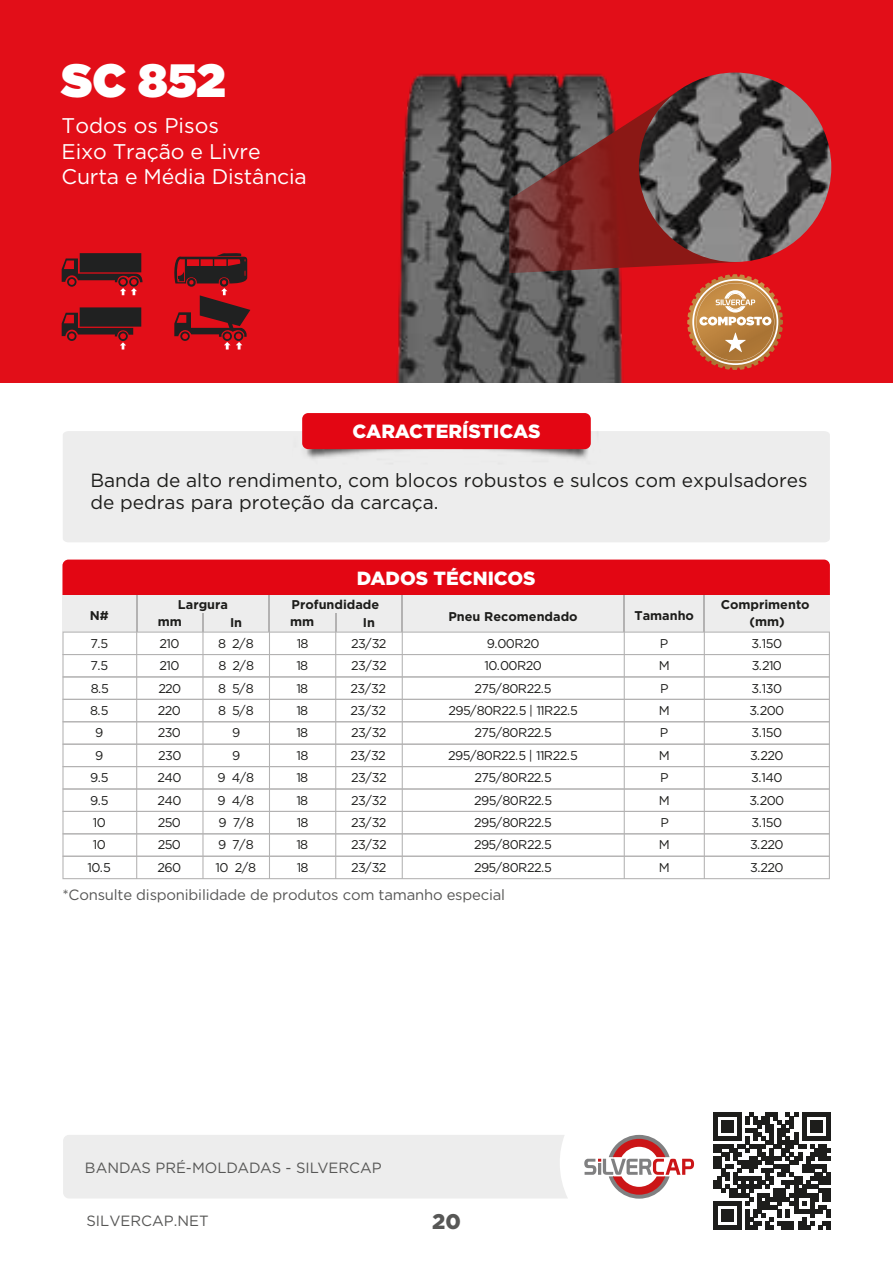
<style>
.page{position:relative;width:893px;height:1263px;background:#fff}
.page>*{position:absolute;margin:0;border:0;box-sizing:border-box;transform-origin:0 0}
.t1{font:900 46.8px "Gotham";color:#fff}
.t2{font:21.3px/25.5px "Gotham";letter-spacing:-.01em;color:#fff}
.t3{font:900 21.3px "Gotham";color:#575756}
.t4{font:19.2px/22.8px "Gotham";color:#1d1d1b}
.t5{font:900 19.2px "Gotham";color:#fff}
.t6{font:900 18.9px "Gotham";color:#fff}
.t7{font:14.7px "Gotham";letter-spacing:-.015em;color:#575756}
.t8{font:12.6px "Gotham";letter-spacing:-.05em;color:#1d1d1b}
.t9{font:700 12.6px "Gotham";color:#1d1d1b}
</style>
<div class="page">
<div style="left:0;top:0;width:893px;height:383px;background:#e20e18"></div>
<div style="left:63px;top:431px;width:767px;height:111px;background:#ededed"></div>
<img style="left:293px;top:416px;width:307px;height:52px">
<div style="left:302px;top:413px;width:289px;height:36px;background:#e30613;border-radius:6px"></div>
<img style="left:396px;top:73px;width:228px;height:310px">
<img style="left:639px;top:73px;width:192px;height:189px;border-radius:95px">
<svg style="left:62px;top:307px;width:79px;height:42px"></svg>
<svg style="left:62px;top:253px;width:81px;height:42px"></svg>
<svg style="left:174px;top:253px;width:76px;height:96px"></svg>
<svg style="left:509px;top:86px;width:269px;height:279px;background:#834a46"></svg>
<svg style="left:713px;top:1112px;width:117px;height:117px"></svg>
<svg style="left:62px;top:560px;width:768px;height:319px"></svg>
<div style="left:63px;top:1135px;width:504px;height:63px;background:#ededed"></div>
<svg style="left:584px;top:1135px;width:110px;height:64px"></svg>
<h1 class="t1" style="left:62px;top:47px;width:166px">SC 852</h1>
<h2 class="t2" style="left:62px;top:112px;width:247px">Todos os Pisos<br>Eixo Tração e Livre<br>Curta e Média Distância</h2>
<h3 class="t5" style="left:352px;top:418px;width:190px">CARACTERÍSTICAS</h3>
<h3 class="t4" style="left:90px;top:468px;width:719px">Banda de alto rendimento, com blocos robustos e sulcos com expulsadores de pedras para proteção da carcaça.</h3>
<h3 class="t6" style="left:357px;top:565px;width:180px">DADOS TÉCNICOS</h3>
<p class="t9" style="left:178px;top:596px;width:51px">Largura</p>
<p class="t9" style="left:292px;top:596px;width:89px">Profundidade</p>
<p class="t9" style="left:721px;top:596px;width:90px">Comprimento</p>
<p class="t9" style="left:448px;top:608px;width:131px">Pneu Recomendado</p>
<p class="t9" style="left:634px;top:607px;width:61px">Tamanho</p>
<p class="t9" style="left:90px;top:607px;width:20px">N#</p>
<p class="t8" style="left:90px;top:635px;width:19px">7.5</p>
<p class="t8" style="left:159px;top:635px;width:21px">210</p>
<p class="t8" style="left:218px;top:635px;width:37px">8 2/8</p>
<p class="t8" style="left:297px;top:635px;width:13px">18</p>
<p class="t8" style="left:351px;top:635px;width:37px">23/32</p>
<p class="t8" style="left:487px;top:635px;width:54px">9.00R20</p>
<p class="t8" style="left:660px;top:635px;width:10px">P</p>
<p class="t8" style="left:752px;top:635px;width:32px">3.150</p>
<p class="t8" style="left:90px;top:658px;width:19px">7.5</p>
<p class="t8" style="left:159px;top:658px;width:21px">210</p>
<p class="t8" style="left:218px;top:658px;width:37px">8 2/8</p>
<p class="t8" style="left:296px;top:658px;width:13px">18</p>
<p class="t8" style="left:351px;top:658px;width:37px">23/32</p>
<p class="t8" style="left:484px;top:658px;width:59px">10.00R20</p>
<p class="t8" style="left:659px;top:658px;width:13px">M</p>
<p class="t8" style="left:752px;top:658px;width:32px">3.210</p>
<p class="t8" style="left:91px;top:680px;width:20px">8.5</p>
<p class="t8" style="left:158px;top:680px;width:25px">220</p>
<p class="t8" style="left:218px;top:680px;width:37px">8 5/8</p>
<p class="t8" style="left:296px;top:680px;width:13px">18</p>
<p class="t8" style="left:351px;top:680px;width:37px">23/32</p>
<p class="t8" style="left:474px;top:680px;width:79px">275/80R22.5</p>
<p class="t8" style="left:660px;top:680px;width:10px">P</p>
<p class="t8" style="left:752px;top:680px;width:32px">3.130</p>
<p class="t8" style="left:90px;top:702px;width:20px">8.5</p>
<p class="t8" style="left:158px;top:702px;width:25px">220</p>
<p class="t8" style="left:218px;top:702px;width:37px">8 5/8</p>
<p class="t8" style="left:296px;top:702px;width:13px">18</p>
<p class="t8" style="left:351px;top:702px;width:37px">23/32</p>
<p class="t8" style="left:448px;top:702px;width:131px">295/80R22.5 | 11R22.5</p>
<p class="t8" style="left:659px;top:702px;width:13px">M</p>
<p class="t8" style="left:749px;top:702px;width:36px">3.200</p>
<p class="t8" style="left:95px;top:725px;width:10px">9</p>
<p class="t8" style="left:158px;top:725px;width:25px">230</p>
<p class="t8" style="left:232px;top:725px;width:10px">9</p>
<p class="t8" style="left:296px;top:725px;width:13px">18</p>
<p class="t8" style="left:351px;top:725px;width:37px">23/32</p>
<p class="t8" style="left:475px;top:725px;width:79px">275/80R22.5</p>
<p class="t8" style="left:660px;top:725px;width:10px">P</p>
<p class="t8" style="left:752px;top:725px;width:32px">3.150</p>
<p class="t8" style="left:95px;top:747px;width:10px">9</p>
<p class="t8" style="left:158px;top:747px;width:25px">230</p>
<p class="t8" style="left:232px;top:747px;width:10px">9</p>
<p class="t8" style="left:297px;top:747px;width:13px">18</p>
<p class="t8" style="left:350px;top:747px;width:37px">23/32</p>
<p class="t8" style="left:448px;top:747px;width:131px">295/80R22.5 | 11R22.5</p>
<p class="t8" style="left:659px;top:747px;width:13px">M</p>
<p class="t8" style="left:750px;top:747px;width:35px">3.220</p>
<p class="t8" style="left:90px;top:770px;width:20px">9.5</p>
<p class="t8" style="left:157px;top:770px;width:25px">240</p>
<p class="t8" style="left:217px;top:770px;width:38px">9 4/8</p>
<p class="t8" style="left:296px;top:770px;width:13px">18</p>
<p class="t8" style="left:351px;top:770px;width:37px">23/32</p>
<p class="t8" style="left:475px;top:770px;width:79px">275/80R22.5</p>
<p class="t8" style="left:660px;top:770px;width:10px">P</p>
<p class="t8" style="left:751px;top:770px;width:33px">3.140</p>
<p class="t8" style="left:90px;top:792px;width:20px">9.5</p>
<p class="t8" style="left:157px;top:792px;width:25px">240</p>
<p class="t8" style="left:218px;top:792px;width:38px">9 4/8</p>
<p class="t8" style="left:296px;top:792px;width:13px">18</p>
<p class="t8" style="left:351px;top:792px;width:37px">23/32</p>
<p class="t8" style="left:474px;top:792px;width:79px">295/80R22.5</p>
<p class="t8" style="left:659px;top:792px;width:13px">M</p>
<p class="t8" style="left:749px;top:792px;width:36px">3.200</p>
<p class="t8" style="left:93px;top:814px;width:15px">10</p>
<p class="t8" style="left:158px;top:814px;width:25px">250</p>
<p class="t8" style="left:218px;top:814px;width:37px">9 7/8</p>
<p class="t8" style="left:297px;top:814px;width:13px">18</p>
<p class="t8" style="left:351px;top:814px;width:37px">23/32</p>
<p class="t8" style="left:474px;top:814px;width:79px">295/80R22.5</p>
<p class="t8" style="left:661px;top:814px;width:10px">P</p>
<p class="t8" style="left:752px;top:814px;width:32px">3.150</p>
<p class="t8" style="left:93px;top:837px;width:15px">10</p>
<p class="t8" style="left:158px;top:837px;width:25px">250</p>
<p class="t8" style="left:218px;top:837px;width:37px">9 7/8</p>
<p class="t8" style="left:296px;top:837px;width:13px">18</p>
<p class="t8" style="left:351px;top:837px;width:37px">23/32</p>
<p class="t8" style="left:474px;top:837px;width:79px">295/80R22.5</p>
<p class="t8" style="left:659px;top:837px;width:13px">M</p>
<p class="t8" style="left:750px;top:837px;width:35px">3.220</p>
<p class="t8" style="left:88px;top:859px;width:25px">10.5</p>
<p class="t8" style="left:158px;top:859px;width:25px">260</p>
<p class="t8" style="left:216px;top:859px;width:42px">10 2/8</p>
<p class="t8" style="left:297px;top:859px;width:13px">18</p>
<p class="t8" style="left:351px;top:859px;width:37px">23/32</p>
<p class="t8" style="left:474px;top:859px;width:79px">295/80R22.5</p>
<p class="t8" style="left:659px;top:859px;width:13px">M</p>
<p class="t8" style="left:750px;top:859px;width:35px">3.220</p>
<p class="t9" style="left:158px;top:613px;width:26px">mm</p>
<p class="t9" style="left:230px;top:614px;width:14px">In</p>
<p class="t9" style="left:290px;top:613px;width:26px">mm</p>
<p class="t9" style="left:363px;top:614px;width:14px">In</p>
<p class="t9" style="left:749px;top:613px;width:37px">(mm)</p>
<p class="t7" style="left:62px;top:885px;width:444px">*Consulte disponibilidade de produtos com tamanho especial</p>
<p class="t7" style="left:85px;top:1158px;width:298px">BANDAS PRÉ-MOLDADAS - SILVERCAP</p>
<p class="t7" style="left:86px;top:1211px;width:124px">SILVERCAP.NET</p>
<h2 class="t3" style="left:432px;top:1207px;width:30px">20</h2>
</div>
